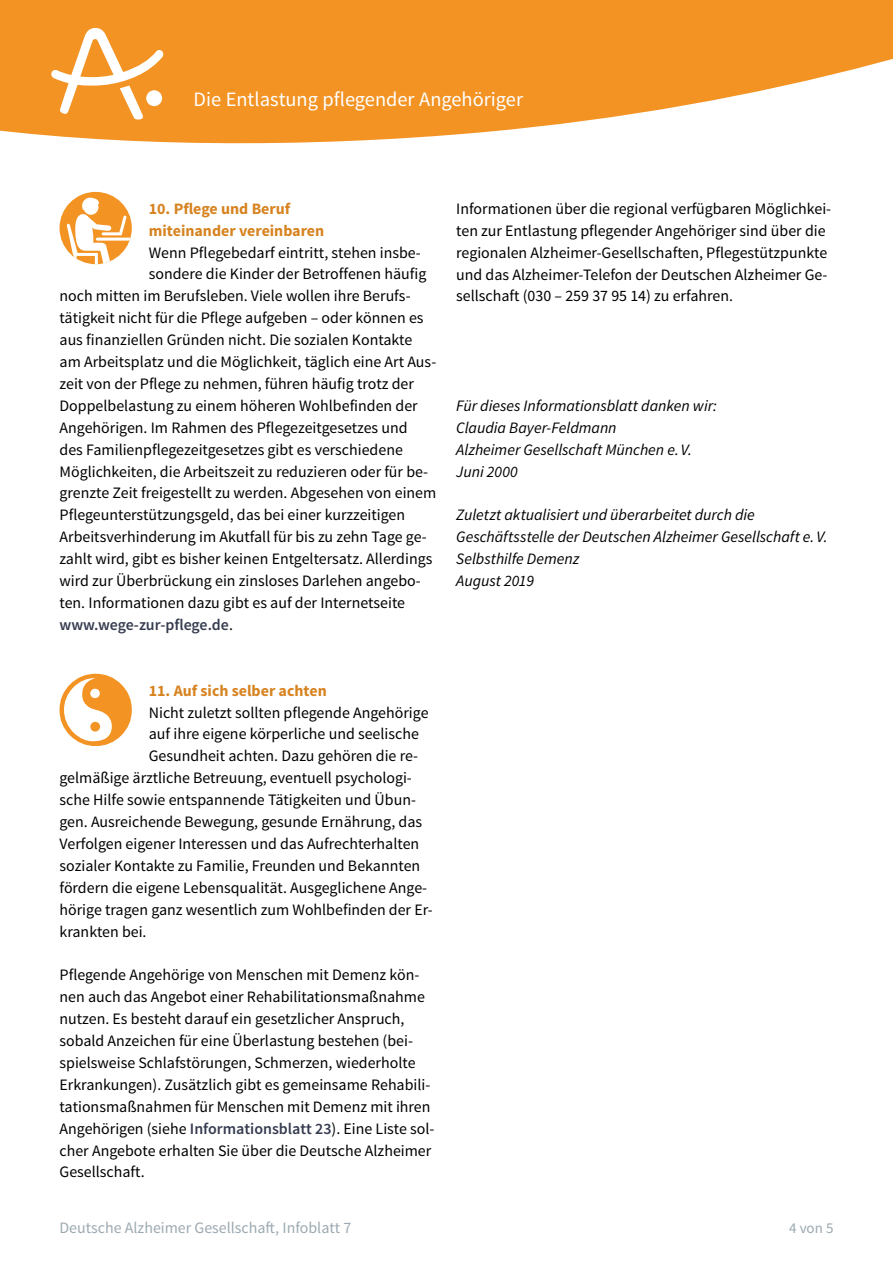
<style>
.page{position:relative;width:893px;height:1263px;background:#fff}
.page>*{position:absolute;margin:0;border:0;box-sizing:border-box;transform-origin:0 0}
.t1{font:20.4px "Source Sans Pro";color:#fff}
.fließtext_ohne_3trenn{font:15.9px "Source Sans Pro";color:#000}
.fließtext_ohne-Abstand{font:15.9px/21.9px "Source Sans Pro";color:#000}
.autor{font:italic 15.9px/21.9px "Source Sans Pro";color:#000}
.autor_ohne{font:italic 15.9px "Source Sans Pro";letter-spacing:-.005em;color:#000}
.Zwischenüberschrift_klein_-_doppelter_Ab{font:700 15.9px/21.9px "Source Sans Pro";color:#d78320}
.t2{font:15.9px "Source Sans Pro";color:#9ca9b1}
.fließtext_ohne_3trenn-2{font:600 15.9px "Source Sans Pro";letter-spacing:-.005em;color:#363c50}
.t3{font:15px "Source Sans Pro";color:#9ca9b1}
.s1{font-weight:400;color:#000}
.s2{font-weight:600;color:#363c50}
</style>
<div class="page">
<svg style="left:0;top:0;width:893px;height:143px;fill:#f39323"></svg>
<svg style="left:51px;top:28px;width:112px;height:92px"></svg>
<svg style="left:60px;top:674px;width:72px;height:72px"></svg>
<div style="left:60px;top:192px;width:72px;height:72px;background:#f39323;border-radius:50%"></div>
<hr style="left:97px;top:238px;width:35px;height:3px;background:#fff">
<svg style="left:67px;top:195px;width:62px;height:69px"></svg>
<p class="t1" style="left:193px;top:87px;width:331px">Die Entlastung pflegender Angehöriger</p>
<p class="Zwischenüberschrift_klein_-_doppelter_Ab" style="left:149px;top:198px;width:177px">10. Pflege und Beruf miteinander vereinbaren</p>
<p class="fließtext_ohne_3trenn" style="left:149px;top:242px;width:273px">Wenn Pflegebedarf eintritt, stehen insbe-</p>
<p class="fließtext_ohne_3trenn" style="left:149px;top:264px;width:279px">sondere die Kinder der Betroffenen häufig</p>
<p class="fließtext_ohne_3trenn" style="left:60px;top:286px;width:353px">noch mitten im Berufsleben. Viele wollen ihre Berufs-</p>
<p class="fließtext_ohne_3trenn" style="left:60px;top:308px;width:366px">tätigkeit nicht für die Pflege aufgeben – oder können es</p>
<p class="fließtext_ohne_3trenn" style="left:60px;top:330px;width:354px">aus finanziellen Gründen nicht. Die sozialen Kontakte</p>
<p class="fließtext_ohne_3trenn" style="left:60px;top:352px;width:378px">am Arbeitsplatz und die Möglichkeit, täglich eine Art Aus-</p>
<p class="fließtext_ohne_3trenn" style="left:60px;top:374px;width:356px">zeit von der Pflege zu nehmen, führen häufig trotz der</p>
<p class="fließtext_ohne_3trenn" style="left:60px;top:396px;width:360px">Doppelbelastung zu einem höheren Wohlbefinden der</p>
<p class="fließtext_ohne_3trenn" style="left:60px;top:418px;width:350px">Angehörigen. Im Rahmen des Pflegezeitgesetzes und</p>
<p class="fließtext_ohne_3trenn" style="left:60px;top:439px;width:345px">des Familienpflegezeitgesetzes gibt es verschiedene</p>
<p class="fließtext_ohne_3trenn" style="left:60px;top:461px;width:370px">Möglichkeiten, die Arbeitszeit zu reduzieren oder für be-</p>
<p class="fließtext_ohne_3trenn" style="left:60px;top:483px;width:378px">grenzte Zeit freigestellt zu werden. Abgesehen von einem</p>
<p class="fließtext_ohne_3trenn" style="left:60px;top:505px;width:347px">Pflegeunterstützungsgeld, das bei einer kurzzeitigen</p>
<p class="fließtext_ohne_3trenn" style="left:60px;top:527px;width:369px">Arbeitsverhinderung im Akutfall für bis zu zehn Tage ge-</p>
<p class="fließtext_ohne_3trenn" style="left:60px;top:549px;width:374px">zahlt wird, gibt es bisher keinen Entgeltersatz. Allerdings</p>
<p class="fließtext_ohne_3trenn" style="left:60px;top:571px;width:363px">wird zur Überbrückung ein zinsloses Darlehen angebo-</p>
<p class="fließtext_ohne_3trenn" style="left:60px;top:593px;width:347px">ten. Informationen dazu gibt es auf der Internetseite</p>
<p class="fließtext_ohne_3trenn-2" style="left:60px;top:615px;width:175px">www.wege-zur-pflege.de<span class="s1">.</span></p>
<p class="fließtext_ohne-Abstand" style="left:456px;top:198px;width:376px">Informationen über die regional verfügbaren Möglichkei&shy;ten zur Entlastung pflegender Angehöriger sind über die regionalen Alzheimer-Gesellschaften, Pflegestützpunkte und das Alzheimer-Telefon der Deutschen Alzheimer Ge&shy;sellschaft (030 – 259 37 95 14) zu erfahren.</p>
<p class="autor_ohne" style="left:456px;top:396px;width:262px">Für dieses Informationsblatt danken wir:</p>
<p class="autor_ohne" style="left:456px;top:418px;width:162px">Claudia Bayer-Feldmann</p>
<p class="autor_ohne" style="left:456px;top:440px;width:237px">Alzheimer Gesellschaft München e. V.</p>
<p class="autor_ohne" style="left:456px;top:461px;width:63px">Juni 2000</p>
<p class="autor" style="left:456px;top:504px;width:373px">Zuletzt aktualisiert und überarbeitet durch die<br>Geschäftsstelle der Deutschen Alzheimer Gesellschaft e. V.<br>Selbsthilfe Demenz</p>
<p class="autor_ohne" style="left:456px;top:571px;width:79px">August 2019</p>
<p class="Zwischenüberschrift_klein_-_doppelter_Ab" style="left:149px;top:680px;width:180px">11. Auf sich selber achten</p>
<p class="fließtext_ohne_3trenn" style="left:149px;top:702px;width:281px">Nicht zuletzt sollten pflegende Angehörige</p>
<p class="fließtext_ohne_3trenn" style="left:149px;top:724px;width:272px">auf ihre eigene körperliche und seelische</p>
<p class="fließtext_ohne_3trenn" style="left:149px;top:746px;width:271px">Gesundheit achten. Dazu gehören die re-</p>
<p class="fließtext_ohne_3trenn" style="left:60px;top:768px;width:354px">gelmäßige ärztliche Betreuung, eventuell psychologi-</p>
<p class="fließtext_ohne_3trenn" style="left:60px;top:790px;width:358px">sche Hilfe sowie entspannende Tätigkeiten und Übun-</p>
<p class="fließtext_ohne_3trenn" style="left:60px;top:812px;width:364px">gen. Ausreichende Bewegung, gesunde Ernährung, das</p>
<p class="fließtext_ohne_3trenn" style="left:60px;top:834px;width:361px">Verfolgen eigener Interessen und das Aufrechterhalten</p>
<p class="fließtext_ohne_3trenn" style="left:60px;top:856px;width:362px">sozialer Kontakte zu Familie, Freunden und Bekannten</p>
<p class="fließtext_ohne_3trenn" style="left:60px;top:877px;width:369px">fördern die eigene Lebensqualität. Ausgeglichene Ange-</p>
<p class="fließtext_ohne_3trenn" style="left:60px;top:899px;width:375px">hörige tragen ganz wesentlich zum Wohlbefinden der Er-</p>
<p class="fließtext_ohne_3trenn" style="left:60px;top:921px;width:89px">krankten bei.</p>
<p class="fließtext_ohne-Abstand" style="left:60px;top:964px;width:376px">Pflegende Angehörige von Menschen mit Demenz kön&shy;nen auch das Angebot einer Rehabilitationsmaßnahme nutzen. Es besteht darauf ein gesetzlicher Anspruch, sobald Anzeichen für eine Überlastung bestehen (bei&shy;spielsweise Schlafstörungen, Schmerzen, wiederholte Erkrankungen). Zusätzlich gibt es gemeinsame Rehabili&shy;tationsmaßnahmen für Menschen mit Demenz mit ihren Angehörigen (siehe <span class="s2">Informationsblatt 23</span>). Eine Liste sol&shy;cher Angebote erhalten Sie über die Deutsche Alzheimer Gesellschaft.</p>
<p class="t2" style="left:60px;top:1218px;width:293px">Deutsche Alzheimer Gesellschaft, Infoblatt 7</p>
<p class="t3" style="left:789px;top:1219px;width:46px">4 von 5</p>
</div>
